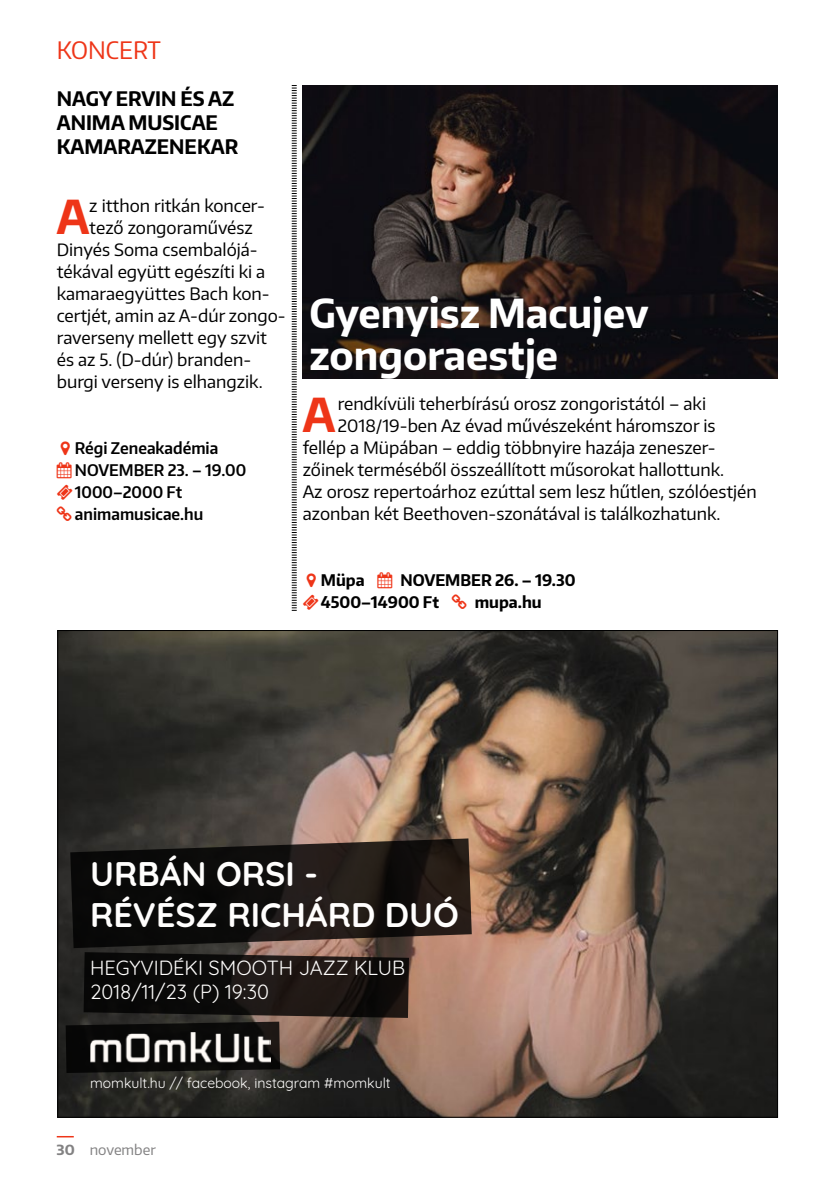
<style>
.page{position:relative;width:823px;height:1191px;background:#fff}
.page>*{position:absolute;margin:0;border:0;box-sizing:border-box;transform-origin:0 0}
.t1{font:700 46.8px "Encode Sans Narrow";color:#ee3518}
.t2{font:700 40px/42px "Encode Sans Narrow";color:#fff}
.t3{font:700 34px/40.8px "Quicksand";color:#fffefd}
.t4{font:24px "Encode Sans Narrow";color:#ee3518}
.t5{font:20px/24px "Quicksand";color:#fffefd}
.t6{font:700 20px/24px "Encode Sans Narrow";color:#000}
.t7{font:17px "Encode Sans Normal";color:#000}
.t8{font:600 16px/22px "Encode Sans Narrow";color:#000}
.t9{font:700 16px/22px "Encode Sans Narrow";color:#000}
.t10{font:14px "Quicksand";color:#fffefd}
.t11{font:14px "Encode Sans Normal";color:#838283}
.s1{font-weight:700}
</style>
<div class="page">
<img style="left:59px;top:632px;width:716px;height:483px">
<svg style="left:70px;top:838px;width:401px;height:110px;background:#201a17"></svg>
<svg style="left:66px;top:952px;width:343px;height:121px;background:#29211d"></svg>
<img style="left:91px;top:1033px;width:179px;height:40px">
<img style="left:302px;top:85px;width:475px;height:294px">
<svg style="left:291px;top:85px;width:6px;height:526px"></svg>
<svg style="left:57px;top:1136px;width:17px;height:1px"></svg>
<h3 class="t4" style="left:57px;top:34px;width:106px">KONCERT</h3>
<p class="t6" style="left:57px;top:86px;width:183px">NAGY ERVIN ÉS AZ<br>ANIMA MUSICAE<br>KAMARAZENEKAR</p>
<h1 class="t1" style="left:57px;top:186px;width:34px">A</h1>
<p class="t7" style="left:89px;top:195px;width:177px">z itthon ritkán koncer-</p>
<p class="t7" style="left:89px;top:217px;width:165px">tező zongoraművész</p>
<p class="t7" style="left:57px;top:239px;width:202px">Dinyés Soma csembalójá-</p>
<p class="t7" style="left:57px;top:261px;width:210px">tékával együtt egészíti ki a</p>
<p class="t7" style="left:57px;top:283px;width:214px">kamaraegyüttes Bach kon-</p>
<p class="t7" style="left:57px;top:305px;width:230px">certjét, amin az A-dúr zongo-</p>
<p class="t7" style="left:57px;top:327px;width:212px">raverseny mellett egy szvit</p>
<p class="t7" style="left:57px;top:349px;width:196px">és az 5. (D-dúr) branden-</p>
<p class="t7" style="left:57px;top:371px;width:207px">burgi verseny is elhangzik.</p>
<p class="t8" style="left:75px;top:437px;width:173px">Régi Zeneakadémia<br>NOVEMBER 23. – 19.00<br>1000–2000 Ft animamusicae.hu</p>
<h2 class="t2" style="left:309px;top:290px;width:340px">Gyenyisz Macujev zongoraestje</h2>
<h1 class="t1" style="left:302px;top:384px;width:34px">A</h1>
<p class="t7" style="left:337px;top:393px;width:369px">rendkívüli teherbírású orosz zongoristától – aki</p>
<p class="t7" style="left:337px;top:415px;width:379px">2018/19-ben Az évad művészeként háromszor is</p>
<p class="t7" style="left:302px;top:437px;width:414px">fellép a Müpában – eddig többnyire hazája zeneszer-</p>
<p class="t7" style="left:302px;top:459px;width:422px">zőinek terméséből összeállított műsorokat hallottunk.</p>
<p class="t7" style="left:302px;top:481px;width:455px">Az orosz repertoárhoz ezúttal sem lesz hűtlen, szólóestjén</p>
<p class="t7" style="left:302px;top:503px;width:419px">azonban két Beethoven-szonátával is találkozhatunk.</p>
<p class="t9" style="left:321px;top:569px;width:45px">Müpa</p>
<p class="t9" style="left:321px;top:569px;width:256px;text-indent:79px">NOVEMBER 26. – 19.30<br>4500–14900 Ft</p>
<p class="t9" style="left:474px;top:591px;width:68px">mupa.hu</p>
<h3 class="t3" style="left:90px;top:851px;width:370px">URBÁN ORSI -<br>RÉVÉSZ RICHÁRD DUÓ</h3>
<p class="t5" style="left:90px;top:954px;width:316px">HEGYVIDÉKI SMOOTH JAZZ KLUB<br>2018/11/23 (P) 19:30</p>
<p class="t10" style="left:90px;top:1072px;width:302px">momkult.hu // facebook, instagram #momkult</p>
<p class="t11" style="left:56px;top:1141px;width:101px"><span class="s1">30</span> november</p>
</div>
